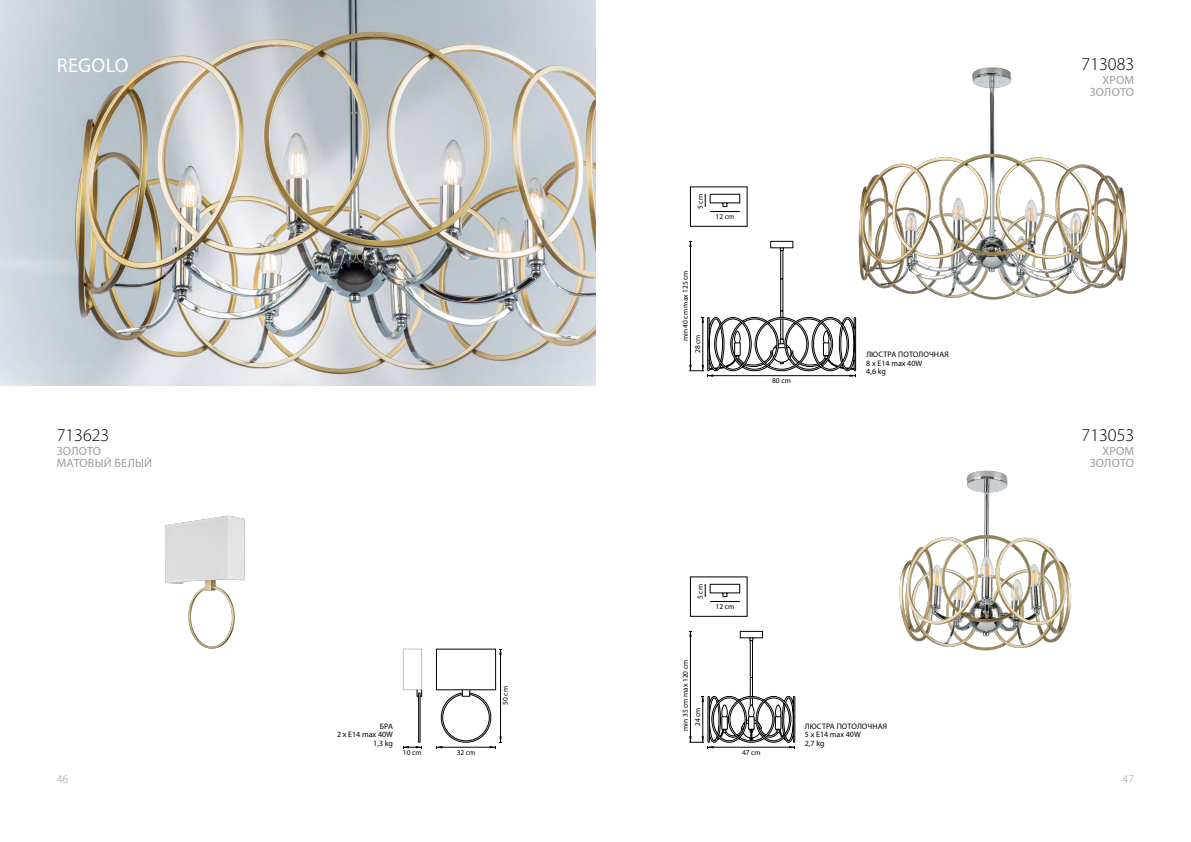
<style>
.page{position:relative;width:1191px;height:842px;background:#fff}
.page>*{position:absolute;margin:0;border:0;box-sizing:border-box;transform-origin:0 0}
.t1{font:20px "Myriad Pro";letter-spacing:.02em;color:#fff}
.t2{font:300 18px "Myriad Pro";color:#000}
.t3{font:12px/12px "Myriad Pro";letter-spacing:.015em;color:#9c9c9d;text-align:right}
.t4{font:300 12px "Myriad Pro";color:#9c9c9d}
.t5{font:8px/8.5px "Myriad Pro";color:#000}
.t6{font:7.4px/12.3px "Myriad Pro";color:#000}
</style>
<div class="page">
<img style="left:858px;top:67px;width:270px;height:233px">
<svg style="left:689px;top:631px;width:106px;height:117px"></svg>
<svg style="left:704px;top:584px;width:36px;height:18px"></svg>
<img style="left:899px;top:470px;width:173px;height:181px">
<svg style="left:403px;top:746px;width:19px;height:2px"></svg>
<hr style="left:500px;top:649px;width:1px;height:93px;background:#000">
<div style="left:436px;top:649px;width:60px;height:41px;border:1px solid #000"></div>
<div style="left:462px;top:689px;width:8px;height:7px;border:1px solid #000"></div>
<svg style="left:436px;top:693px;width:66px;height:55px"></svg>
<svg style="left:403px;top:649px;width:19px;height:48px"></svg>
<div style="left:418px;top:693px;width:2px;height:49px;border:1px solid #000"></div>
<img style="left:165px;top:515px;width:80px;height:134px">
<img style="left:0;top:0;width:595px;height:386px">
<svg style="left:689px;top:241px;width:167px;height:136px"></svg>
<svg style="left:704px;top:194px;width:36px;height:18px"></svg>
<h1 class="t1" style="left:57px;top:53px;width:73px">REGOLO</h1>
<h2 class="t2" style="left:57px;top:424px;width:54px">713623</h2>
<h3 class="t3" style="left:57px;top:445px;width:97px;text-align:left">ЗОЛОТО<br>МАТОВЫЙ БЕЛЫЙ</h3>
<p class="t5" style="left:337px;top:722px;width:57px;text-align:right">БРА<br>2 x E14 max 40W<br>1,3 kg</p>
<p class="t6" style="left:403px;top:746px;width:20px">10 cm</p>
<p class="t6" style="left:457px;top:746px;width:20px">32 cm</p>
<p class="t6" style="left:499px;top:705px;width:20px;rotate:-90deg">50 cm</p>
<p class="t6" style="left:694px;top:209px;width:16px;rotate:-90deg">5 cm</p>
<p class="t6" style="left:715px;top:210px;width:20px">12 cm</p>
<p class="t6" style="left:679px;top:353px;width:84px;text-indent:12px;rotate:-90deg">min 40 cm max 125 cm<br>28 cm</p>
<p class="t6" style="left:772px;top:374px;width:20px">80 cm</p>
<p class="t5" style="left:866px;top:350px;width:84px">ЛЮСТРА ПОТОЛОЧНАЯ<br>8 x E14 max 40W<br>4,6 kg</p>
<p class="t6" style="left:694px;top:599px;width:16px;rotate:-90deg">5 cm</p>
<p class="t6" style="left:715px;top:600px;width:20px">12 cm</p>
<p class="t6" style="left:679px;top:726px;width:68px;text-indent:-4px;rotate:-90deg">min 35 cm max 120 cm<br>24 cm</p>
<p class="t6" style="left:742px;top:746px;width:20px">47 cm</p>
<p class="t5" style="left:805px;top:722px;width:84px">ЛЮСТРА ПОТОЛОЧНАЯ<br>5 x E14 max 40W<br>2,7 kg</p>
<h2 class="t2" style="left:1081px;top:53px;width:54px">713083</h2>
<h3 class="t3" style="left:1089px;top:74px;width:46px">ХРОМ<br>ЗОЛОТО</h3>
<h2 class="t2" style="left:1081px;top:424px;width:54px">713053</h2>
<h3 class="t3" style="left:1089px;top:445px;width:46px">ХРОМ<br>ЗОЛОТО</h3>
<h3 class="t4" style="left:57px;top:771px;width:13px">46</h3>
<h3 class="t4" style="left:1122px;top:771px;width:13px">47</h3>
</div>
